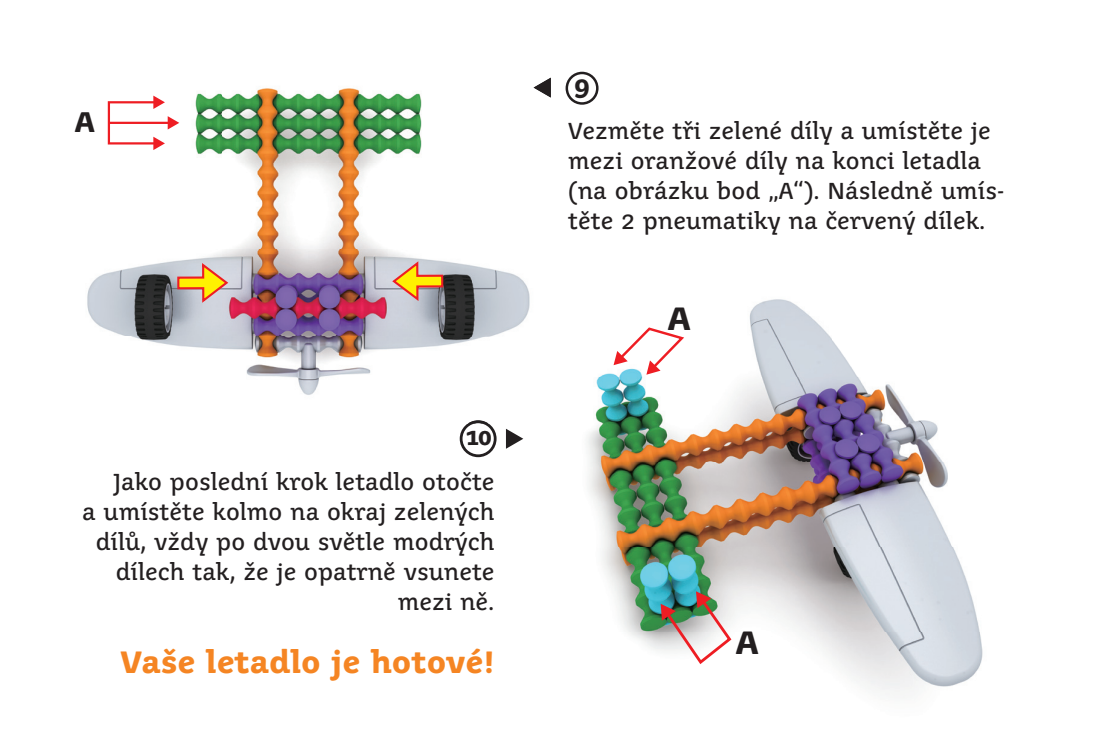
<style>
.page{position:relative;width:1098px;height:748px;background:#fff}
.page>*{position:absolute;margin:0;border:0;box-sizing:border-box;transform-origin:0 0}
.t1{font:700 31.25px "Juvenis Text";color:#231f20}
.t2{font:700 30px "Juvenis Text";color:#f58523}
.t3{font:700 27.5px "Juvenis Text";color:#231f20}
.t4{font:700 24.25px "Juvenis Text";color:#231f20}
.t5{font:22.5px/30px "Juvenis Text";color:#231f20}
.t6{font:700 22px "Juvenis Text";color:#231f20}
</style>
<div class="page">
<div style="left:565px;top:72px;width:33px;height:33px;border:2px solid #231f20;border-radius:50%"></div>
<svg style="left:460px;top:423px;width:36px;height:34px"></svg>
<svg style="left:506px;top:428px;width:17px;height:20px"></svg>
<img style="left:587px;top:299px;width:396px;height:393px">
<svg style="left:660px;top:591px;width:73px;height:75px"></svg>
<svg style="left:613px;top:326px;width:73px;height:48px"></svg>
<img style="left:87px;top:77px;width:464px;height:318px">
<img style="left:533px;top:78px;width:18px;height:20px">
<img style="left:468px;top:420px;width:20px;height:3px">
<div style="left:108px;top:101px;width:48px;height:43px;border:2px solid #ee1d23"></div>
<svg style="left:153px;top:137px;width:12px;height:13px"></svg>
<svg style="left:153px;top:96px;width:12px;height:13px"></svg>
<hr style="left:109px;top:122px;width:61px;height:2px;background:#ee1d23">
<svg style="left:168px;top:116px;width:11px;height:13px"></svg>
<svg style="left:390px;top:260px;width:54px;height:43px;background:#d2b787"></svg>
<svg style="left:176px;top:261px;width:54px;height:42px;background:#d9bd8b"></svg>
<p class="t3" style="left:75px;top:105px;width:22px">A</p>
<p class="t6" style="left:465px;top:423px;width:28px">10</p>
<p class="t5" style="left:82px;top:467px;width:414px;text-align:right">Jako poslední krok letadlo otočte<br>a umístěte kolmo na okraj zelených dílů, vždy po dvou světle modrých dílech tak, že je opatrně vsunete mezi ně.</p>
<h2 class="t2" style="left:121px;top:642px;width:375px">Vaše letadlo je hotové!</h2>
<p class="t4" style="left:574px;top:71px;width:17px">9</p>
<p class="t5" style="left:568px;top:116px;width:437px">Vezměte tři zelené díly a umístěte je mezi oranžové díly na konci letadla (na obrázku bod „A“). Následně umís&shy;těte 2 pneumatiky na červený dílek.</p>
<h1 class="t1" style="left:667px;top:299px;width:24px">A</h1>
<h1 class="t1" style="left:736px;top:622px;width:24px">A</h1>
</div>
